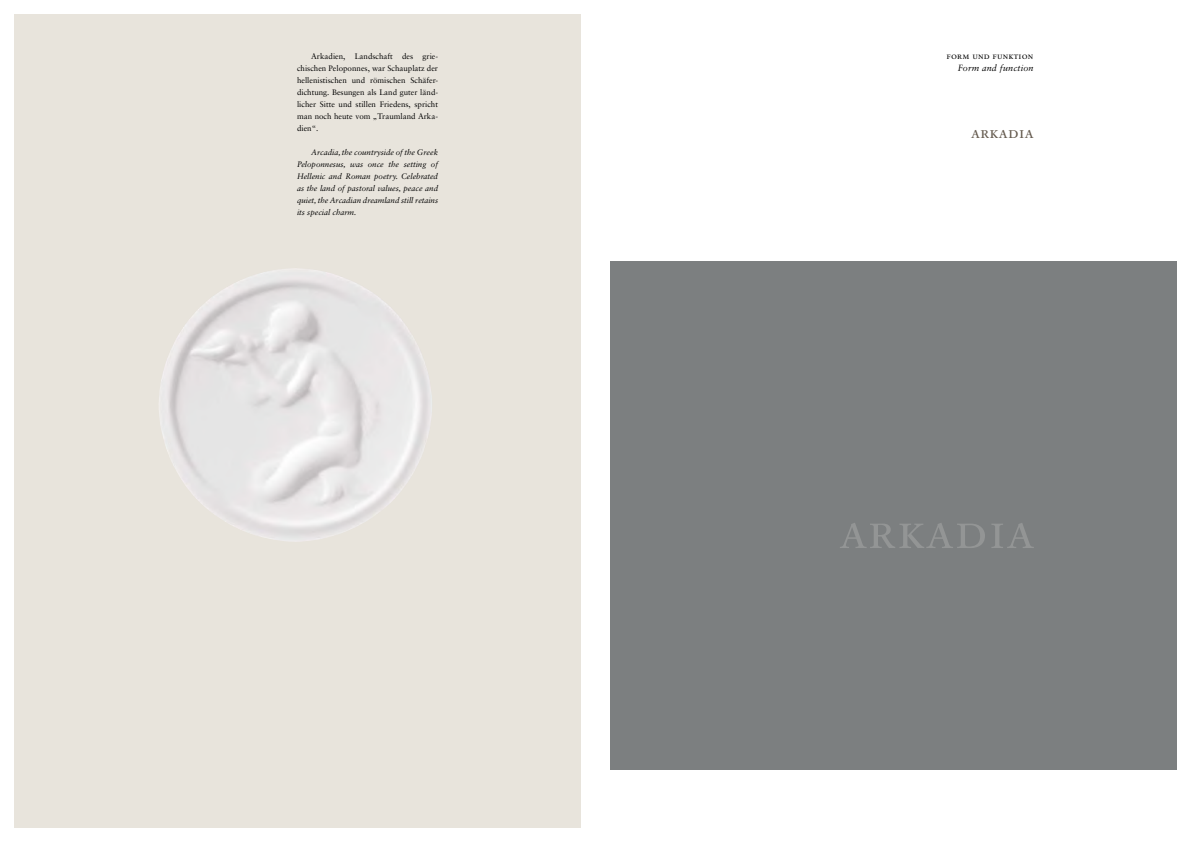
<style>
.page{position:relative;width:1191px;height:842px;background:#fff}
.page>*{position:absolute;margin:0;border:0;box-sizing:border-box;transform-origin:0 0}
.t1{font:50px "Sabon Roman SC";letter-spacing:.02em;color:#939595}
.t2{font:16px "Sabon Roman SC";letter-spacing:.02em;color:#63594d}
.t3{font:9px "Sabon Roman SC";letter-spacing:.02em;color:#000}
.t4{font:9px "Sabon Italic Os F";letter-spacing:.02em;color:#000}
.t5{font:8px/12px "Sabon Roman Os F";color:#000;text-align:justify}
.t6{font:8px/12px "Sabon Italic Os F";letter-spacing:-.005em;color:#000;text-align:justify}
</style>
<div class="page">
<div style="left:610px;top:262px;width:566px;height:508px;background:#7c7f80"></div>
<div style="left:15px;top:14px;width:566px;height:814px;background:#e8e4dc"></div>
<img style="left:159px;top:268px;width:273px;height:274px">
<p class="t5" style="left:297px;top:50px;width:143px;text-indent:14px">Arkadien, Landschaft des grie&shy;chischen Peloponnes, war Schauplatz der hellenistischen und römischen Schäfer&shy;dichtung. Besungen als Land guter länd&shy;licher Sitte und stillen Friedens, spricht man noch heute vom „Traumland Arka&shy;dien“.</p>
<p class="t6" style="left:297px;top:146px;width:143px;text-indent:14px">Arcadia, the countryside of the Greek Peloponnesus, was once the setting of Hellenic and Roman poetry. Celebrated as the land of pastoral values, peace and quiet, the Arcadian dreamland still retains its special charm.</p>
<p class="t3" style="left:946px;top:51px;width:88px">form und funktion</p>
<p class="t4" style="left:957px;top:63px;width:77px">Form and function</p>
<h2 class="t2" style="left:971px;top:122px;width:64px">arkadia</h2>
<h1 class="t1" style="left:839px;top:501px;width:196px">arkadia</h1>
</div>
